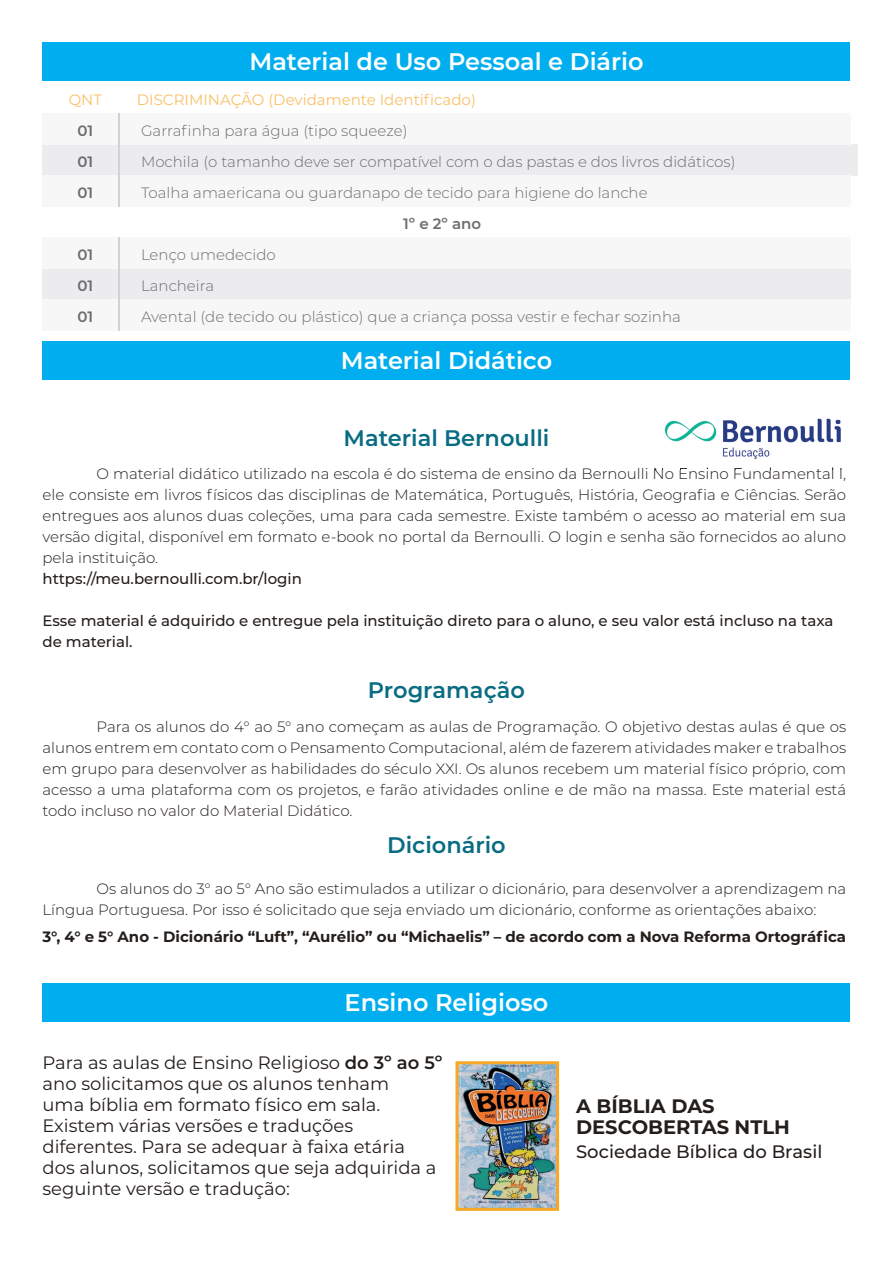
<style>
.page{position:relative;width:893px;height:1263px;background:#fff}
.page>*{position:absolute;margin:0;border:0;box-sizing:border-box;transform-origin:0 0}
.t1{font:600 24px "Montserrat";color:#fff}
.t2{font:600 22.5px "Montserrat";color:#096c82}
.t3{font:700 19.5px/21px "Montserrat";color:#241e1b}
.t4{font:18px/21px "Montserrat";color:#241e1b}
.t5{font:500 18px "Montserrat";color:#241e1b}
.t6{font:300 15px/21px "Montserrat";color:#241e1b;text-align:justify}
.t7{font:300 15px "Montserrat";color:#6c6d70}
.t8{font:500 15px/21px "Montserrat";color:#241e1b}
.t9{font:700 15px "Montserrat";color:#241e1b}
.t10{font:15px "Montserrat";color:#f9c069}
.t11{font:600 15px "Montserrat";letter-spacing:-.005em;color:#6c6d70}
.s1{font-weight:600}
</style>
<div class="page">
<div style="left:43px;top:984px;width:807px;height:38px;background:#00aeef"></div>
<div style="left:43px;top:341px;width:807px;height:38px;background:#00aeef"></div>
<img style="left:455px;top:1061px;width:104px;height:150px">
<img style="left:664px;top:418px;width:177px;height:50px">
<img style="left:654px;top:468px;width:188px;height:2px">
<div style="left:43px;top:43px;width:807px;height:38px;background:#00aeef"></div>
<div style="left:43px;top:145px;width:94px;height:31px;background:#ececee"></div>
<div style="left:137px;top:145px;width:721px;height:31px;background:#ececee"></div>
<div style="left:43px;top:269px;width:94px;height:31px;background:#ececee"></div>
<div style="left:137px;top:269px;width:713px;height:31px;background:#ececee"></div>
<div style="left:43px;top:114px;width:94px;height:31px;background:#f7f7f8"></div>
<div style="left:137px;top:114px;width:713px;height:31px;background:#f7f7f8"></div>
<div style="left:43px;top:238px;width:94px;height:31px;background:#f7f7f8"></div>
<div style="left:137px;top:238px;width:713px;height:31px;background:#f7f7f8"></div>
<div style="left:43px;top:176px;width:94px;height:31px;background:#f7f7f8"></div>
<div style="left:137px;top:176px;width:713px;height:31px;background:#f7f7f8"></div>
<div style="left:43px;top:300px;width:94px;height:31px;background:#f7f7f8"></div>
<div style="left:137px;top:300px;width:713px;height:31px;background:#f7f7f8"></div>
<hr style="left:118px;top:113px;width:2px;height:94px;background:#d1d2d4">
<hr style="left:118px;top:238px;width:2px;height:93px;background:#d1d2d4">
<h1 class="t1" style="left:249px;top:44px;width:396px">Material de Uso Pessoal e Diário</h1>
<p class="t10" style="left:69px;top:90px;width:35px">QNT</p>
<p class="t10" style="left:137px;top:90px;width:341px">DISCRIMINAÇÃO (Devidamente Identificado)</p>
<p class="t11" style="left:78px;top:120px;width:17px">01</p>
<p class="t7" style="left:141px;top:121px;width:268px">Garrafinha para água (tipo squeeze)</p>
<p class="t11" style="left:78px;top:151px;width:17px">01</p>
<p class="t7" style="left:141px;top:152px;width:596px">Mochila (o tamanho deve ser compatível com o das pastas e dos livros didáticos)</p>
<p class="t11" style="left:78px;top:182px;width:17px">01</p>
<p class="t7" style="left:141px;top:183px;width:508px">Toalha amaericana ou guardanapo de tecido para higiene do lanche</p>
<p class="t11" style="left:78px;top:244px;width:17px">01</p>
<p class="t7" style="left:141px;top:245px;width:136px">Lenço umedecido</p>
<p class="t11" style="left:78px;top:275px;width:17px">01</p>
<p class="t7" style="left:141px;top:276px;width:75px">Lancheira</p>
<p class="t11" style="left:403px;top:213px;width:79px">1º e 2º ano</p>
<p class="t11" style="left:78px;top:306px;width:17px">01</p>
<p class="t7" style="left:141px;top:307px;width:541px">Avental (de tecido ou plástico) que a criança possa vestir e fechar sozinha</p>
<h1 class="t1" style="left:341px;top:343px;width:213px">Material Didático</h1>
<h2 class="t2" style="left:344px;top:422px;width:207px">Material Bernoulli</h2>
<p class="t6" style="left:43px;top:462px;width:805px;text-indent:54px">O material didático utilizado na escola é do sistema de ensino da Bernoulli No Ensino Fundamental I, ele consiste em livros físicos das disciplinas de Matemática, Português, História, Geografia e Ciências. Serão entregues aos alunos duas coleções, uma para cada semestre. Existe também o acesso ao material em sua versão digital, disponível em formato e-book no portal da Bernoulli. O login e senha são fornecidos ao aluno pela instituição.</p>
<p class="t8" style="left:43px;top:567px;width:261px">https://meu.bernoulli.com.br/login</p>
<p class="t8" style="left:43px;top:609px;width:792px">Esse material é adquirido e entregue pela instituição direto para o aluno, e seu valor está incluso na taxa de material.</p>
<h2 class="t2" style="left:368px;top:674px;width:159px">Programação</h2>
<p class="t6" style="left:43px;top:716px;width:805px;text-indent:54px">Para os alunos do 4° ao 5° ano começam as aulas de Programação. O objetivo destas aulas é que os alunos entrem em contato com o Pensamento Computacional, além de fazerem atividades maker e trabalhos em grupo para desenvolver as habilidades do século XXI. Os alunos recebem um material físico próprio, com acesso a uma plataforma com os projetos, e farão atividades online e de mão na massa. Este material está todo incluso no valor do Material Didático.</p>
<h2 class="t2" style="left:387px;top:829px;width:120px">Dicionário</h2>
<p class="t6" style="left:43px;top:878px;width:805px;text-indent:54px">Os alunos do 3° ao 5° Ano são estimulados a utilizar o dicionário, para desenvolver a aprendizagem na<br>Língua Portuguesa. Por isso é solicitado que seja enviado um dicionário, conforme as orientações abaixo:</p>
<p class="t9" style="left:43px;top:926px;width:805px">3°, 4° e 5° Ano - Dicionário “Luft”, “Aurélio” ou “Michaelis” – de acordo com a Nova Reforma Ortográfica</p>
<h1 class="t1" style="left:345px;top:986px;width:205px">Ensino Religioso</h1>
<p class="t4" style="left:43px;top:1051px;width:401px">Para as aulas de Ensino Religioso <span class="s1">do 3º ao 5º </span>ano solicitamos que os alunos tenham<br>uma bíblia em formato físico em sala.<br>Existem várias versões e traduções diferentes. Para se adequar à faixa etária<br>dos alunos, solicitamos que seja adquirida a seguinte versão e tradução:</p>
<h3 class="t3" style="left:576px;top:1095px;width:215px">A BÍBLIA DAS<br>DESCOBERTAS NTLH</h3>
<p class="t5" style="left:576px;top:1139px;width:248px">Sociedade Bíblica do Brasil</p>
</div>
